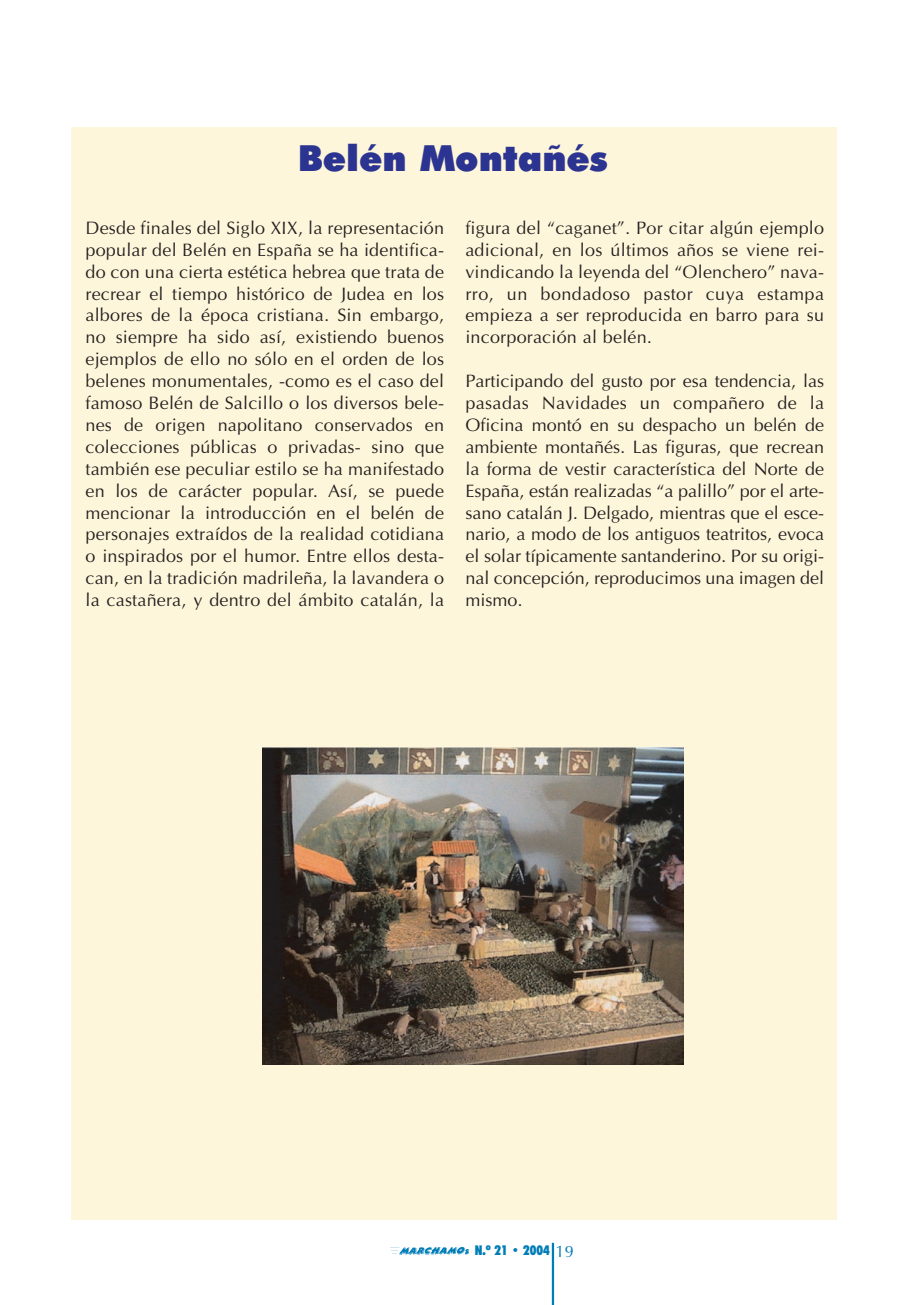
<style>
.page{position:relative;width:914px;height:1305px;background:#fff}
.page>*{position:absolute;margin:0;border:0;box-sizing:border-box;transform-origin:0 0}
.t1{font:900 36px "Futura BT";color:#2c3491}
.t2{font:18px/21.9px "Optima";letter-spacing:.01em;color:#231f20;text-align:justify}
.t3{font:900 condensed 13.5px "Futura BT";color:#007cb7}
.s1{font-family:"Optima";font-weight:400;font-stretch:normal;font-size:16.5px}
</style>
<div class="page">
<hr style="left:552px;top:1243px;width:2px;height:62px;background:#007cb7">
<img style="left:390px;top:1247px;width:80px;height:8px">
<div style="left:71px;top:128px;width:766px;height:1092px;background:#fef6da"></div>
<img style="left:263px;top:747px;width:420px;height:318px">
<h1 class="t1" style="left:298px;top:143px;width:311px">Belén Montañés</h1>
<p class="t2" style="left:85px;top:219px;width:360px">Desde finales del Siglo XIX, la representación popular del Belén en España se ha identifica&shy;do con una cierta estética hebrea que trata de recrear el tiempo histórico de Judea en los albores de la época cristiana. Sin embargo, no siempre ha sido así, existiendo buenos ejemplos de ello no sólo en el orden de los belenes monumentales, -como es el caso del famoso Belén de Salcillo o los diversos bele&shy;nes de origen napolitano conservados en colecciones públicas o privadas- sino que también ese peculiar estilo se ha manifestado en los de carácter popular. Así, se puede mencionar la introducción en el belén de personajes extraídos de la realidad cotidiana o inspirados por el humor. Entre ellos desta&shy;can, en la tradición madrileña, la lavandera o la castañera, y dentro del ámbito catalán, la</p>
<p class="t2" style="left:465px;top:219px;width:360px">figura del “caganet”. Por citar algún ejemplo adicional, en los últimos años se viene rei&shy;vindicando la leyenda del “Olenchero” nava&shy;rro, un bondadoso pastor cuya estampa empieza a ser reproducida en barro para su incorporación al belén.</p>
<p class="t2" style="left:465px;top:372px;width:360px">Participando del gusto por esa tendencia, las pasadas Navidades un compañero de la Oficina montó en su despacho un belén de ambiente montañés. Las figuras, que recrean la forma de vestir característica del Norte de España, están realizadas “a palillo” por el arte&shy;sano catalán J. Delgado, mientras que el esce&shy;nario, a modo de los antiguos teatritos, evoca el solar típicamente santanderino. Por su origi&shy;nal concepción, reproducimos una imagen del mismo.</p>
<p class="t3" style="left:474px;top:1244px;width:101px">N.º 21 • 2004 <span class="s1">19</span></p>
</div>
